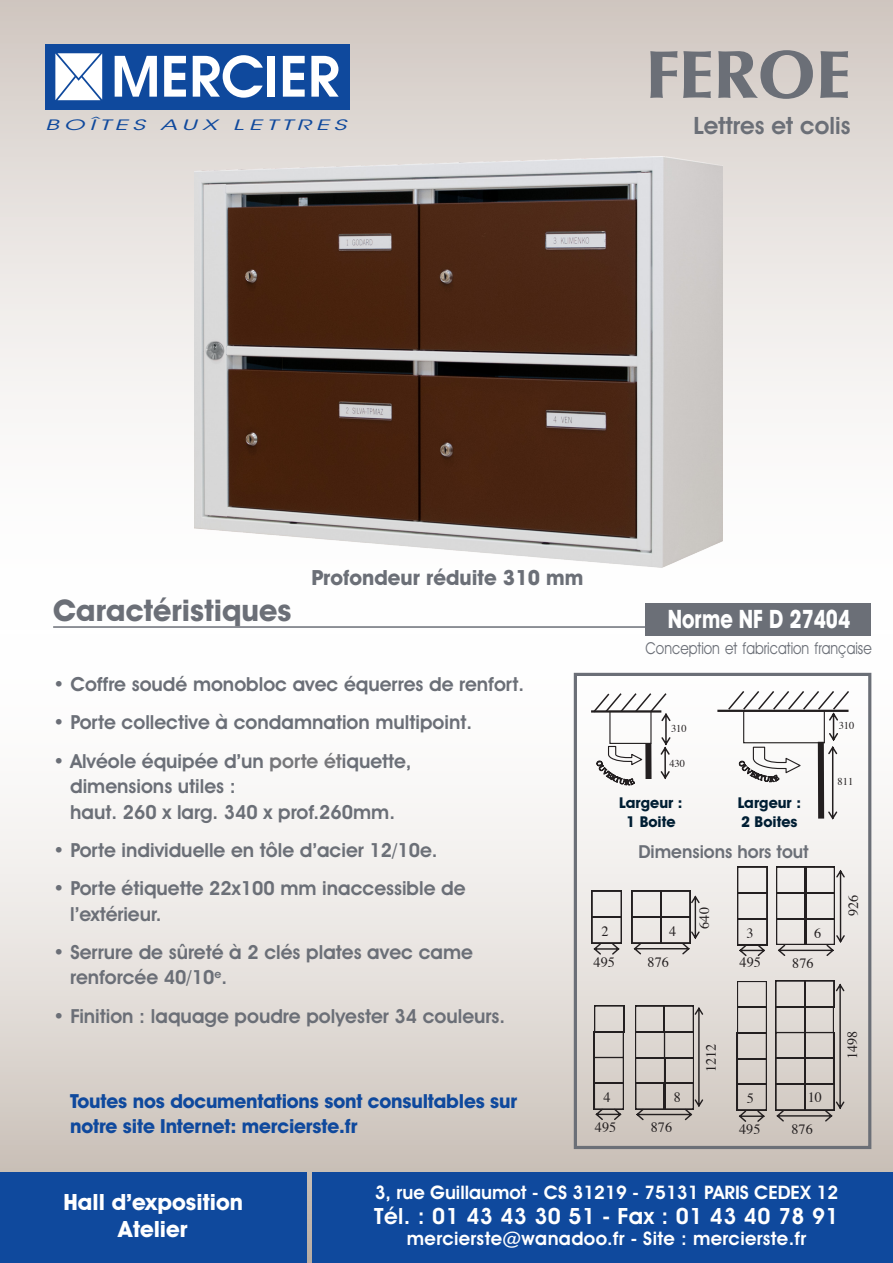
<style>
.page{position:relative;width:893px;height:1263px;background:#fff}
.page>*{position:absolute;margin:0;border:0;box-sizing:border-box;transform-origin:0 0}
.t1{font:900 67.5px "Optima";color:#6b6f77}
.t2{font:700 30px "Avant Garde IT Cby BT";color:#6b6f77}
.t3{font:700 25.5px "Avant Garde IT Cby BT";color:#fff;scale:.8 1}
.t4{font:600 24px "Avant Garde IT Cby BT";color:#6b6f77}
.t5{font:600 22.5px "Avant Garde IT Cby BT";letter-spacing:.02em;color:#fff}
.t6{font:700 22.5px/27px "Avant Garde IT Cby BT";color:#fff;text-align:center}
.t7{font:700 21px "Avant Garde IT Cby BT";color:#6b6f77}
.t8{font:600 19.5px/25.5px "Avant Garde IT Cby BT";color:#6b6f77}
.t9{font:700 19.5px/25.5px "Avant Garde IT Cby BT";letter-spacing:-.01em;color:#0f499d}
.t10{font:600 18.75px "Avant Garde IT Cby BT";color:#fff}
.t11{font:600 18.75px "Avant Garde IT Cby BT";letter-spacing:.02em;color:#fff}
.t12{font:600 18px "Avant Garde IT Cby BT";color:#6b6f77}
.t13{font:16.5px "Avant Garde IT Cby BT";color:#6b6f77;scale:.84 1}
.t14{font:700 15px/19.5px "Avant Garde IT Cby BT";color:#001e33;text-align:center}
.t15{font:15px "Times";color:#231f20}
.t16{font:italic 14.25px "ITC Avant Garde Std";letter-spacing:.195em;color:#0f499d;scale:1.68 1}
.t17{font:14.1px "Times";letter-spacing:.005em;color:#231f20}
.t18{font:10.5px "Times";letter-spacing:-.005em;color:#231f20}
.s1{color:#77777a}
</style>
<div class="page">
<svg style="left:0;top:672px;width:893px;height:591px"></svg>
<div style="left:0;top:0;width:893px;height:631px;background:linear-gradient(to bottom,#d5cdc7,#fff)"></div>
<div style="left:0;top:1172px;width:306px;height:91px;background:#0f499d"></div>
<div style="left:312px;top:1172px;width:581px;height:91px;background:#0f499d"></div>
<div style="left:45px;top:44px;width:305px;height:66px;background:#0f499d"></div>
<svg style="left:55px;top:53px;width:47px;height:47px;background:#e3e9f3"></svg>
<svg style="left:115px;top:56px;width:42px;height:41px"></svg>
<svg style="left:164px;top:56px;width:22px;height:41px"></svg>
<svg style="left:283px;top:56px;width:22px;height:41px"></svg>
<svg style="left:311px;top:56px;width:28px;height:41px"></svg>
<svg style="left:193px;top:55px;width:70px;height:43px"></svg>
<div style="left:268px;top:56px;width:7px;height:41px;background:#fff"></div>
<hr style="left:53px;top:626px;width:598px;height:2px;background:#6b6f77">
<div style="left:645px;top:604px;width:226px;height:32px;background:#6b6f77"></div>
<img style="left:194px;top:157px;width:529px;height:411px">
<div style="left:574px;top:673px;width:297px;height:476px;border:3px solid #6b6f77"></div>
<svg style="left:635px;top:1006px;width:68px;height:114px;background:#bcb6b1"></svg>
<svg style="left:594px;top:1005px;width:30px;height:115px;background:#bcb6b1"></svg>
<svg style="left:737px;top:981px;width:30px;height:141px;background:#bdb7b3"></svg>
<svg style="left:775px;top:981px;width:69px;height:141px;background:#bdb7b2"></svg>
<svg style="left:592px;top:891px;width:30px;height:64px;background:#c9c5c3"></svg>
<svg style="left:632px;top:891px;width:68px;height:63px;background:#cac6c4"></svg>
<svg style="left:737px;top:867px;width:30px;height:89px;background:#cbc8c5"></svg>
<svg style="left:776px;top:867px;width:69px;height:89px;background:#cbc8c6"></svg>
<hr style="left:591px;top:710px;width:70px;height:2px;background:#231f20">
<svg style="left:592px;top:691px;width:79px;height:99px"></svg>
<hr style="left:717px;top:710px;width:131px;height:2px;background:#231f20">
<svg style="left:727px;top:689px;width:124px;height:138px"></svg>
<img style="left:203px;top:337px;width:25px;height:25px">
<p class="t16" style="left:45px;top:116px;width:181px">BOÎTES AUX LETTRES</p>
<h1 class="t1" style="left:646px;top:36px;width:206px">FEROE</h1>
<p class="t4" style="left:693px;top:111px;width:158px">Lettres et colis</p>
<h2 class="t2" style="left:53px;top:592px;width:240px">Caractéristiques</h2>
<p class="t7" style="left:311px;top:564px;width:274px">Profondeur réduite 310 mm</p>
<p class="t8" style="left:53px;top:671px;width:472px">• Coffre soudé monobloc avec équerres de renfort.</p>
<p class="t8" style="left:53px;top:709px;width:420px">• Porte collective à condamnation multipoint.</p>
<p class="t8" style="left:70px;top:748px;width:343px;text-indent:-17px">• Alvéole équipée d’un <span class="s1">porte ét</span>iquette, dimensions utiles :<br>haut. 260 x larg. 340 x prof.260mm.</p>
<p class="t8" style="left:53px;top:837px;width:386px">• Porte individuelle en tôle d’acier 12/10e.</p>
<p class="t8" style="left:70px;top:875px;width:397px;text-indent:-17px">• Porte étiquette 22x100 mm inaccessible de l’extérieur.</p>
<p class="t8" style="left:70px;top:939px;width:404px;text-indent:-17px">• Serrure de sûreté à 2 clés plates avec came renforcée 40/10<sup>e</sup>.</p>
<p class="t8" style="left:53px;top:1003px;width:453px">• Finition : laquage poudre polyester 34 couleurs.</p>
<p class="t17" style="left:313px;top:792px;width:54px">1 BOITE</p>
<p class="t15" style="left:280px;top:804px;width:57px">Largeur :</p>
<p class="t9" style="left:70px;top:1088px;width:449px">Toutes nos documentations sont consultables sur notre site Internet: mercierste.fr</p>
<h3 class="t3" style="left:668px;top:604px;width:230px">Norme NF D 27404</h3>
<p class="t13" style="left:645px;top:638px;width:271px">Conception et fabrication française</p>
<p class="t18" style="left:671px;top:719px;width:17px">310</p>
<p class="t18" style="left:839px;top:716px;width:17px">310</p>
<p class="t18" style="left:669px;top:753px;width:17px">430</p>
<p class="t14" style="left:619px;top:793px;width:65px">Largeur :<br>1 Boite</p>
<p class="t14" style="left:738px;top:793px;width:65px;text-align:left">Largeur :<br>2 Boites</p>
<p class="t12" style="left:638px;top:841px;width:172px">Dimensions hors tout</p>
<p class="t17" style="left:691px;top:929px;width:23px;rotate:-90deg">640</p>
<p class="t17" style="left:601px;top:918px;width:9px">2</p>
<p class="t17" style="left:669px;top:918px;width:9px">4</p>
<p class="t17" style="left:594px;top:949px;width:23px">495</p>
<p class="t17" style="left:648px;top:949px;width:23px">876</p>
<p class="t17" style="left:747px;top:920px;width:9px">3</p>
<p class="t17" style="left:814px;top:920px;width:9px">6</p>
<p class="t17" style="left:740px;top:949px;width:23px">495</p>
<p class="t17" style="left:792px;top:950px;width:23px">876</p>
<p class="t15" style="left:656px;top:954px;width:9px">4</p>
<p class="t15" style="left:738px;top:956px;width:9px">3</p>
<p class="t15" style="left:809px;top:956px;width:9px">6</p>
<p class="t18" style="left:838px;top:771px;width:17px">811</p>
<p class="t17" style="left:840px;top:916px;width:23px;rotate:-90deg">926</p>
<p class="t17" style="left:603px;top:1084px;width:9px">4</p>
<p class="t17" style="left:674px;top:1084px;width:9px">8</p>
<p class="t17" style="left:595px;top:1114px;width:23px">495</p>
<p class="t17" style="left:651px;top:1114px;width:23px">876</p>
<p class="t17" style="left:698px;top:1072px;width:30px;rotate:-90deg">1212</p>
<p class="t17" style="left:747px;top:1084px;width:9px">5</p>
<p class="t17" style="left:808px;top:1084px;width:16px">10</p>
<p class="t17" style="left:791px;top:1116px;width:23px">876</p>
<p class="t17" style="left:739px;top:1116px;width:23px">495</p>
<p class="t17" style="left:839px;top:1059px;width:30px;rotate:-90deg">1498</p>
<p class="t6" style="left:64px;top:1188px;width:181px">Hall d’exposition<br>Atelier</p>
<p class="t10" style="left:375px;top:1181px;width:465px">3, rue Guillaumot - CS 31219 - 75131 PARIS CEDEX 12</p>
<p class="t5" style="left:374px;top:1202px;width:466px">Tél. : 01 43 43 30 51 - Fax : 01 43 40 78 91</p>
<p class="t11" style="left:407px;top:1227px;width:401px">mercierste@wanadoo.fr - Site : mercierste.fr</p>
</div>
